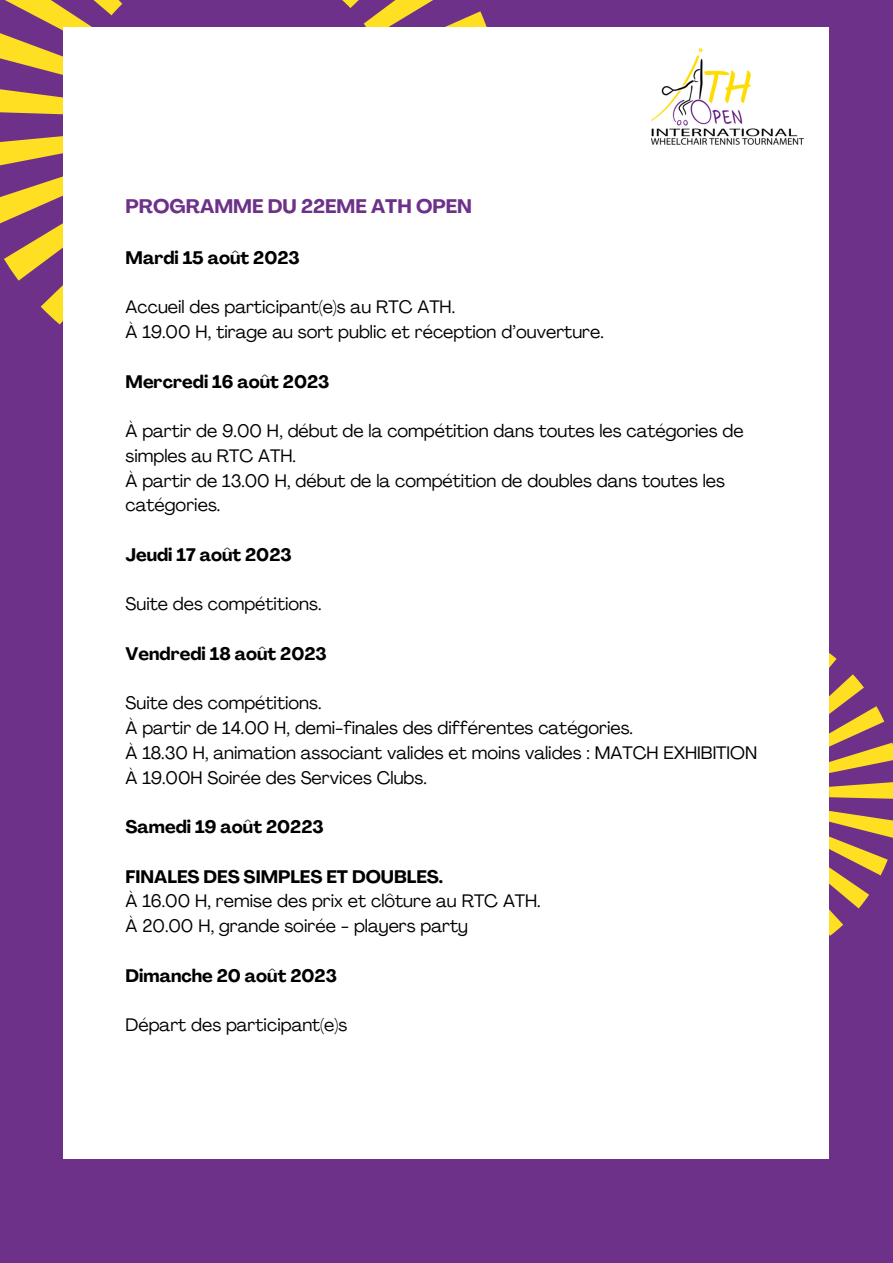
<style>
.page{position:relative;width:893px;height:1263px;background:#6d318a}
.page>*{position:absolute;margin:0;border:0;box-sizing:border-box;transform-origin:0 0}
.t1{font:700 19.35px "Agrandir";color:#6d318a}
.t2{font:17.85px/24.8px "Agrandir";color:#000}
.t3{font:700 17.85px "Agrandir";color:#000}
</style>
<div class="page">
<svg style="left:0;top:135px;width:64px;height:256px"></svg>
<svg style="left:0;top:0;width:123px;height:125px"></svg>
<svg style="left:342px;top:0;width:145px;height:27px"></svg>
<svg style="left:829px;top:811px;width:64px;height:125px"></svg>
<svg style="left:829px;top:653px;width:64px;height:146px"></svg>
<div style="left:64px;top:27px;width:765px;height:1131px;background:#fff"></div>
<img style="left:652px;top:49px;width:151px;height:96px">
<p class="t1" style="left:126px;top:199px;width:348px">PROGRAMME DU 22EME ATH OPEN</p>
<p class="t3" style="left:126px;top:250px;width:176px">Mardi 15 août 2023</p>
<p class="t2" style="left:126px;top:296px;width:331px">Accueil des participant(e)s au RTC ATH.</p>
<p class="t2" style="left:126px;top:321px;width:480px">À 19.00 H, tirage au sort public et réception d’ouverture.</p>
<p class="t3" style="left:126px;top:374px;width:205px">Mercredi 16 août 2023</p>
<p class="t2" style="left:126px;top:420px;width:619px">À partir de 9.00 H, début de la compétition dans toutes les catégories de</p>
<p class="t2" style="left:126px;top:445px;width:172px">simples au RTC ATH.</p>
<p class="t2" style="left:126px;top:470px;width:601px">À partir de 13.00 H, début de la compétition de doubles dans toutes les catégories.</p>
<p class="t3" style="left:126px;top:547px;width:168px">Jeudi 17 août 2023</p>
<p class="t2" style="left:126px;top:593px;width:197px">Suite des compétitions.</p>
<p class="t3" style="left:126px;top:646px;width:203px">Vendredi 18 août 2023</p>
<p class="t2" style="left:126px;top:692px;width:197px">Suite des compétitions.</p>
<p class="t2" style="left:126px;top:717px;width:509px">À partir de 14.00 H, demi-finales des différentes catégories.</p>
<p class="t2" style="left:126px;top:742px;width:633px">À 18.30 H, animation associant valides et moins valides : MATCH EXHIBITION</p>
<p class="t2" style="left:126px;top:767px;width:303px">À 19.00H Soirée des Services Clubs.</p>
<p class="t3" style="left:126px;top:820px;width:200px">Samedi 19 août 20223</p>
<p class="t3" style="left:126px;top:869px;width:319px">FINALES DES SIMPLES ET DOUBLES.</p>
<p class="t2" style="left:126px;top:890px;width:416px">À 16.00 H, remise des prix et clôture au RTC ATH.</p>
<p class="t2" style="left:126px;top:915px;width:344px">À 20.00 H, grande soirée - players party</p>
<p class="t3" style="left:126px;top:968px;width:213px">Dimanche 20 août 2023</p>
<p class="t2" style="left:126px;top:1014px;width:223px">Départ des participant(e)s</p>
</div>
